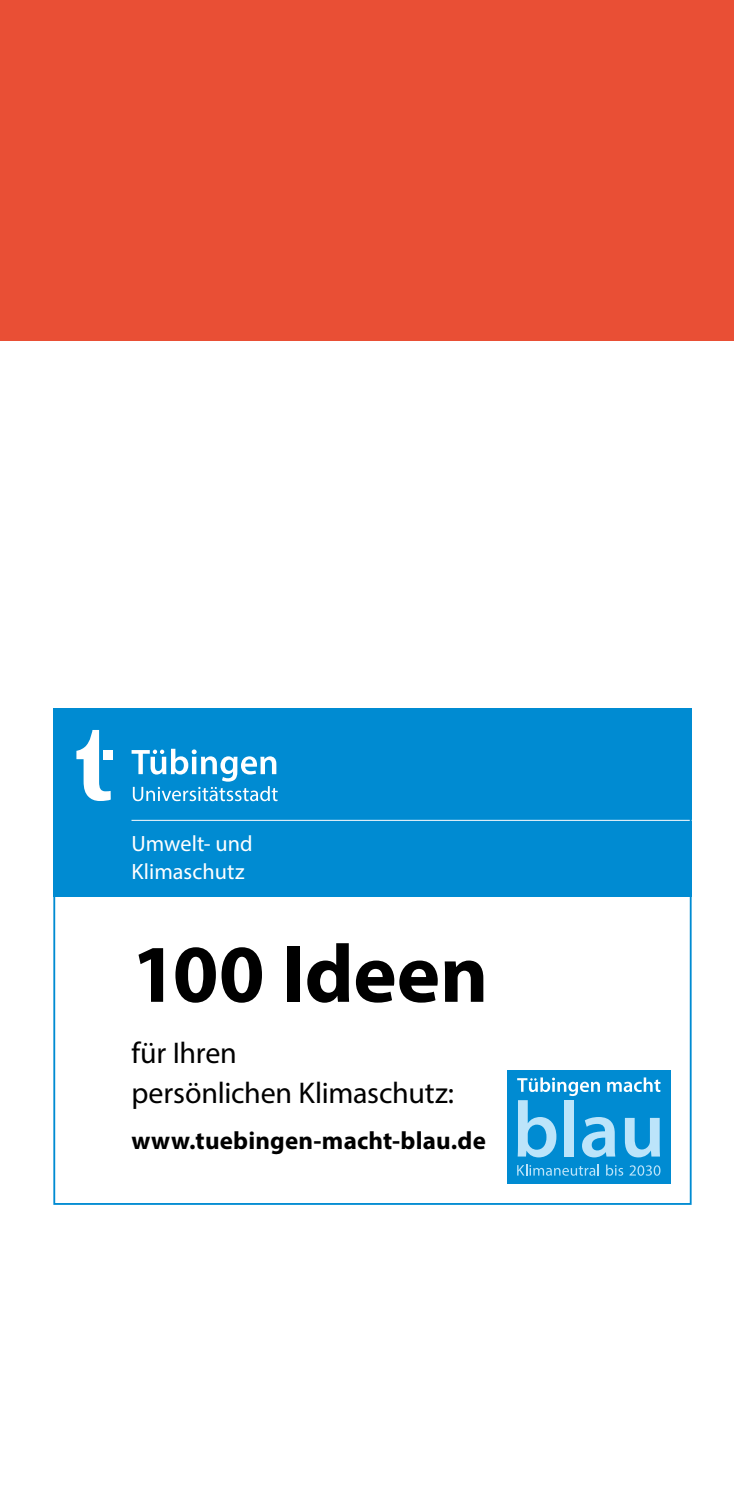
<style>
.page{position:relative;width:734px;height:1489px;background:#fff}
.page>*{position:absolute;margin:0;border:0;box-sizing:border-box;transform-origin:0 0}
.t1{font:700 82.5px "Myriad Pro";letter-spacing:-.005em;color:#000}
.t2{font:30px/40px "Myriad Pro";letter-spacing:-.01em;color:#000}
.t3{font:700 25px "Myriad Pro";letter-spacing:.005em;color:#000}
.t4{font:22.25px/27.8px "Myriad Pro";letter-spacing:.005em;color:#fff}
</style>
<div class="page">
<div style="left:0;top:0;width:733px;height:340px;background:#e94f35"></div>
<div style="left:53px;top:708px;width:638px;height:189px;background:#008bd2"></div>
<svg style="left:131px;top:748px;width:146px;height:53px"></svg>
<svg style="left:76px;top:730px;width:35px;height:71px"></svg>
<div style="left:103px;top:750px;width:10px;height:9px;background:#fff"></div>
<hr style="left:131px;top:819px;width:570px;height:1px;background:#fff">
<div style="left:53px;top:708px;width:638px;height:496px;border:2px solid #008bd2"></div>
<div style="left:507px;top:1070px;width:163px;height:113px;background:#008bd2"></div>
<svg style="left:517px;top:1077px;width:143px;height:80px"></svg>
<svg style="left:517px;top:1164px;width:81px;height:11px"></svg>
<svg style="left:606px;top:1164px;width:17px;height:11px"></svg>
<svg style="left:629px;top:1165px;width:30px;height:10px"></svg>
<svg style="left:653px;top:1165px;width:7px;height:10px"></svg>
<p class="t4" style="left:131px;top:829px;width:123px">Umwelt- und<br>Klimaschutz</p>
<h1 class="t1" style="left:131px;top:920px;width:358px">100 Ideen</h1>
<p class="t2" style="left:131px;top:1032px;width:324px">für Ihren<br>persönlichen Klimaschutz:</p>
<p class="t3" style="left:131px;top:1123px;width:356px">www.tuebingen-macht-blau.de</p>
</div>
